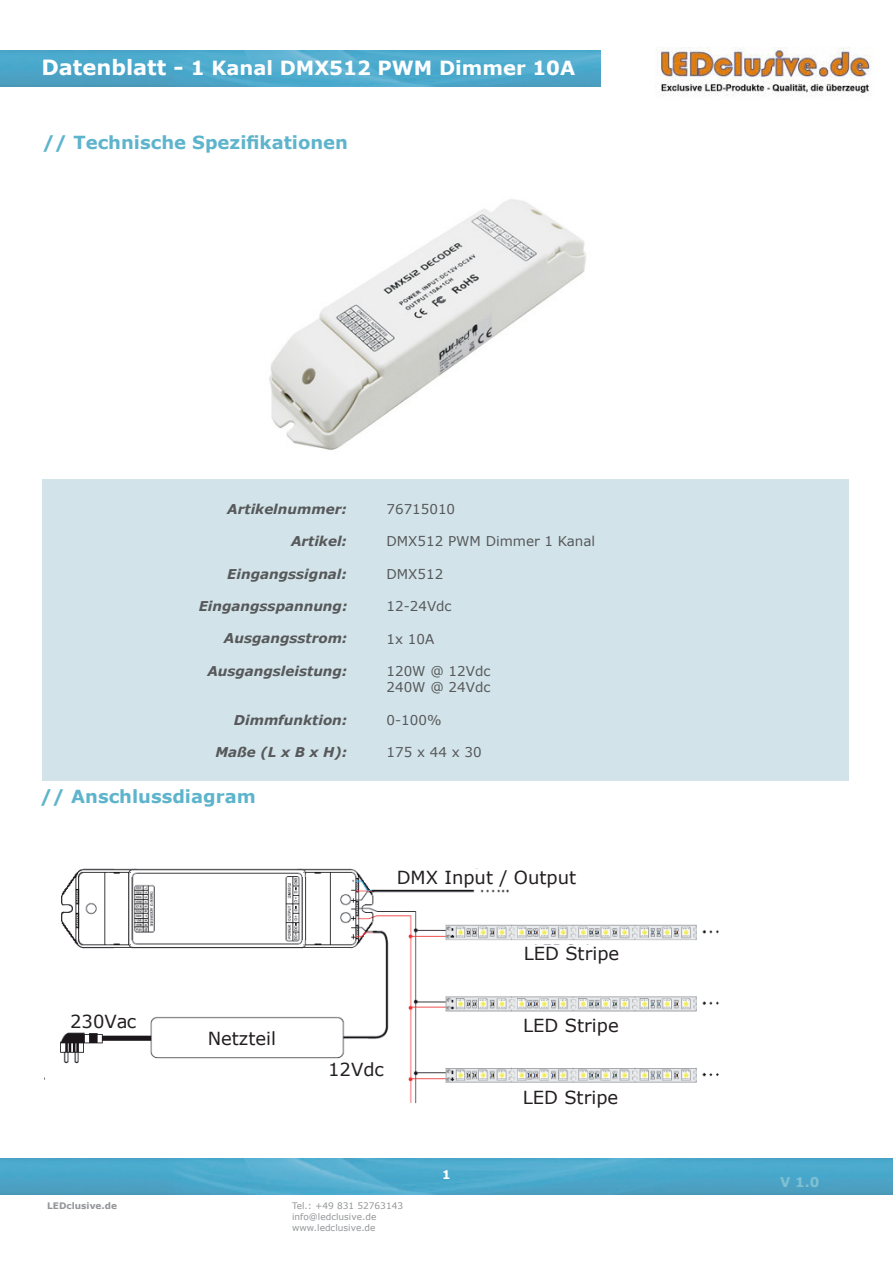
<style>
.page{position:relative;width:893px;height:1263px;background:#fff}
.page>*{position:absolute;margin:0;border:0;box-sizing:border-box;transform-origin:0 0}
.Obertitel{font:700 19.5px "Verdana";color:#fff}
.t1{font:18px "Verdana";color:#231f20}
.Titel{font:700 18px "Verdana";color:#5db4cc}
.Fließtext_rechts{font:italic 13.5px "Verdana Bold";color:#57585a}
.Fließtext_links{font:13.5px "Verdana";color:#57585a}
.Fließtext_rechts-2{font:700 13.5px "Verdana";color:#7ec1d4}
.Fließtext_rechts-3{font:700 12px "Verdana";color:#fff}
.t2{font:9px "Verdana";color:#939598}
.t3{font:700 9px "Verdana";color:#939598}
.s1{font-size:21px}
</style>
<div class="page">
<img style="left:0;top:1158px;width:893px;height:36px">
<img style="left:0;top:51px;width:601px;height:36px">
<div style="left:43px;top:479px;width:806px;height:302px;background:#d2e4ea"></div>
<img style="left:60px;top:868px;width:659px;height:236px">
<div style="left:165px;top:894px;width:115px;height:30px;background:#fff"></div>
<div style="left:42px;top:1097px;width:138px;height:22px;background:#fff"></div>
<div style="left:397px;top:869px;width:142px;height:18px;background:#fff"></div>
<div style="left:534px;top:945px;width:75px;height:18px;background:#fff"></div>
<div style="left:530px;top:1016px;width:72px;height:19px;background:#fff"></div>
<div style="left:528px;top:1087px;width:73px;height:19px;background:#fff"></div>
<div style="left:328px;top:1060px;width:50px;height:14px;background:#fff"></div>
<div style="left:206px;top:1029px;width:85px;height:13px;background:#fff"></div>
<div style="left:62px;top:1018px;width:84px;height:13px;background:#fff"></div>
<img style="left:269px;top:199px;width:317px;height:251px">
<img style="left:656px;top:47px;width:216px;height:49px">
<p class="Obertitel" style="left:41px;top:55px;width:535px"><span class="s1">Datenblatt -</span> 1 Kanal DMX512 PWM Dimmer 10A</p>
<p class="Titel" style="left:43px;top:131px;width:307px">// Technische Spezifikationen</p>
<p class="Fließtext_rechts" style="left:227px;top:500px;width:121px">Artikelnummer:</p>
<p class="Fließtext_rechts" style="left:291px;top:533px;width:58px">Artikel:</p>
<p class="Fließtext_rechts" style="left:227px;top:565px;width:121px">Eingangssignal:</p>
<p class="Fließtext_rechts" style="left:199px;top:597px;width:150px">Eingangsspannung:</p>
<p class="Fließtext_rechts" style="left:224px;top:630px;width:125px">Ausgangsstrom:</p>
<p class="Fließtext_rechts" style="left:207px;top:662px;width:142px">Ausgangsleistung:</p>
<p class="Fließtext_rechts" style="left:234px;top:711px;width:115px">Dimmfunktion:</p>
<p class="Fließtext_rechts" style="left:215px;top:743px;width:133px">Maße (L x B x H):</p>
<p class="Titel" style="left:40px;top:784px;width:217px">// Anschlussdiagram</p>
<h2 class="t1" style="left:70px;top:1010px;width:67px">230Vac</h2>
<h2 class="t1" style="left:208px;top:1027px;width:70px">Netzteil</h2>
<p class="Fließtext_links" style="left:386px;top:500px;width:70px">76715010</p>
<p class="Fließtext_links" style="left:386px;top:533px;width:210px">DMX512 PWM Dimmer 1 Kanal</p>
<p class="Fließtext_links" style="left:386px;top:565px;width:58px">DMX512</p>
<p class="Fließtext_links" style="left:386px;top:597px;width:67px">12-24Vdc</p>
<p class="Fließtext_links" style="left:386px;top:630px;width:49px">1x 10A</p>
<p class="Fließtext_links" style="left:386px;top:662px;width:105px">120W @ 12Vdc</p>
<p class="Fließtext_links" style="left:386px;top:678px;width:105px">240W @ 24Vdc</p>
<p class="Fließtext_links" style="left:386px;top:711px;width:57px">0-100%</p>
<p class="Fließtext_links" style="left:386px;top:743px;width:97px">175 x 44 x 30</p>
<h2 class="t1" style="left:397px;top:866px;width:181px">DMX Input / Output</h2>
<h2 class="t1" style="left:524px;top:942px;width:97px">LED Stripe</h2>
<h2 class="t1" style="left:523px;top:1014px;width:97px">LED Stripe</h2>
<h2 class="t1" style="left:328px;top:1058px;width:57px">12Vdc</h2>
<p class="t3" style="left:47px;top:1200px;width:71px">LEDclusive.de</p>
<p class="t2" style="left:292px;top:1200px;width:113px">Tel.: +49 831 52763143</p>
<p class="t2" style="left:292px;top:1211px;width:86px">info@ledclusive.de</p>
<p class="t2" style="left:292px;top:1221px;width:85px">www.ledclusive.de</p>
<p class="Fließtext_rechts-3" style="left:442px;top:1167px;width:10px">1</p>
<h2 class="t1" style="left:523px;top:1086px;width:97px">LED Stripe</h2>
<p class="Fließtext_rechts-2" style="left:780px;top:1173px;width:41px">V 1.0</p>
</div>
